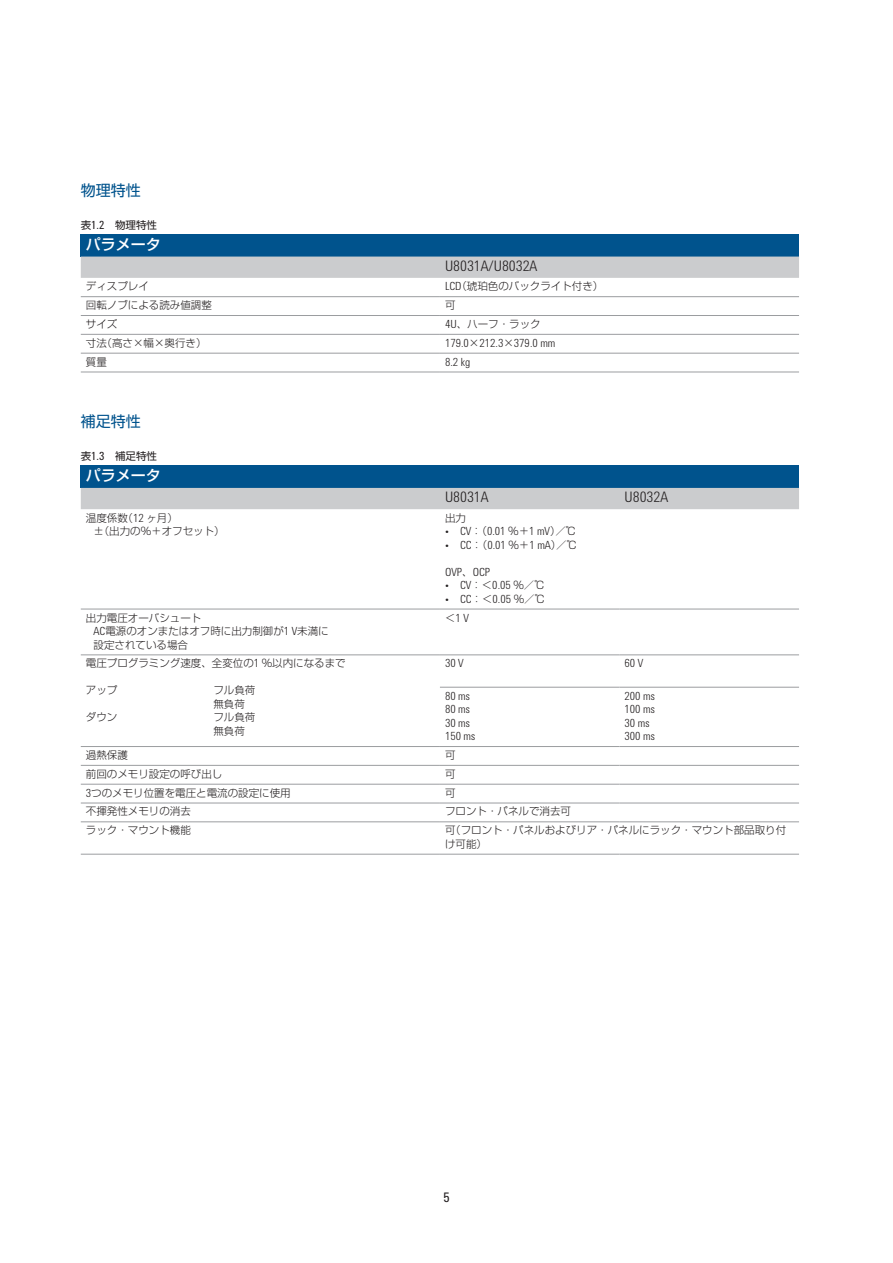
<style>
.page{position:relative;width:893px;height:1263px;background:#fff}
.page>*{position:absolute;margin:0;border:0;box-sizing:border-box;transform-origin:0 0}
.t1{font:500 15px "Shin Go Pro";color:#fff}
.t2{font:15px "Shin Go Pro";color:#00538d}
.t3{font:300 14.85px "Agilent Cond";color:#231f20}
.t4{font:13.5px "Agilent Cond";color:#231f20}
.t5{font:300 11.55px/13.5px "Agilent Cond";color:#231f20}
.t6{font:300 10.5px/13.5px "Shin Go Pro";color:#231f20}
.t7{font:10.5px "Shin Go Pro";color:#231f20}
.s1{font-family:"Agilent Cond";font-size:11.55px}
.s2{font-family:"Shin Go Pro";font-size:10.5px}
</style>
<div class="page">
<div style="left:81px;top:234px;width:718px;height:23px;background:#00538d"></div>
<div style="left:81px;top:257px;width:718px;height:21px;background:#cbccce"></div>
<hr style="left:81px;top:296px;width:359px;height:1px;background:#9b9da0">
<hr style="left:440px;top:296px;width:359px;height:1px;background:#9b9da0">
<hr style="left:81px;top:315px;width:359px;height:1px;background:#9b9da0">
<hr style="left:440px;top:315px;width:359px;height:1px;background:#9b9da0">
<hr style="left:81px;top:334px;width:359px;height:1px;background:#9b9da0">
<hr style="left:440px;top:334px;width:359px;height:1px;background:#9b9da0">
<hr style="left:81px;top:353px;width:359px;height:1px;background:#9b9da0">
<hr style="left:440px;top:353px;width:359px;height:1px;background:#9b9da0">
<hr style="left:81px;top:372px;width:359px;height:1px;background:#9b9da0">
<hr style="left:440px;top:372px;width:359px;height:1px;background:#9b9da0">
<div style="left:81px;top:465px;width:718px;height:23px;background:#00538d"></div>
<div style="left:81px;top:488px;width:718px;height:21px;background:#cbccce"></div>
<hr style="left:81px;top:609px;width:359px;height:1px;background:#9b9da0">
<hr style="left:440px;top:609px;width:179px;height:1px;background:#9b9da0">
<hr style="left:619px;top:609px;width:180px;height:1px;background:#9b9da0">
<hr style="left:81px;top:654px;width:359px;height:1px;background:#9b9da0">
<hr style="left:440px;top:654px;width:179px;height:1px;background:#9b9da0">
<hr style="left:619px;top:654px;width:180px;height:1px;background:#9b9da0">
<hr style="left:440px;top:687px;width:179px;height:1px;background:#9b9da0">
<hr style="left:619px;top:687px;width:180px;height:1px;background:#9b9da0">
<hr style="left:81px;top:746px;width:359px;height:1px;background:#9b9da0">
<hr style="left:440px;top:746px;width:179px;height:1px;background:#9b9da0">
<hr style="left:619px;top:746px;width:180px;height:1px;background:#9b9da0">
<hr style="left:81px;top:765px;width:359px;height:1px;background:#9b9da0">
<hr style="left:440px;top:765px;width:179px;height:1px;background:#9b9da0">
<hr style="left:619px;top:765px;width:180px;height:1px;background:#9b9da0">
<hr style="left:81px;top:784px;width:359px;height:1px;background:#9b9da0">
<hr style="left:440px;top:784px;width:179px;height:1px;background:#9b9da0">
<hr style="left:619px;top:784px;width:180px;height:1px;background:#9b9da0">
<hr style="left:81px;top:803px;width:359px;height:1px;background:#9b9da0">
<hr style="left:440px;top:803px;width:179px;height:1px;background:#9b9da0">
<hr style="left:619px;top:803px;width:180px;height:1px;background:#9b9da0">
<hr style="left:81px;top:821px;width:359px;height:1px;background:#9b9da0">
<hr style="left:440px;top:821px;width:179px;height:1px;background:#9b9da0">
<hr style="left:619px;top:821px;width:180px;height:1px;background:#9b9da0">
<hr style="left:81px;top:854px;width:359px;height:1px;background:#9b9da0">
<hr style="left:440px;top:854px;width:179px;height:1px;background:#9b9da0">
<hr style="left:619px;top:854px;width:180px;height:1px;background:#9b9da0">
<h1 class="t2" style="left:81px;top:178px;width:61px">物理特性</h1>
<p class="t7" style="left:81px;top:216px;width:78px">表<span class="s1">1.2</span> 物理特性</p>
<h1 class="t1" style="left:86px;top:232px;width:76px">パラメータ</h1>
<h2 class="t3" style="left:445px;top:258px;width:94px">U8031A/U8032A</h2>
<p class="t6" style="left:86px;top:278px;width:64px">ディスプレイ</p>
<p class="t6" style="left:445px;top:278px;width:160px"><span class="s1">LCD</span>（琥珀色のバックライト付き）</p>
<p class="t6" style="left:86px;top:297px;width:127px">回転ノブによる読み値調整</p>
<p class="t6" style="left:445px;top:297px;width:12px">可</p>
<p class="t6" style="left:86px;top:316px;width:33px">サイズ</p>
<p class="t6" style="left:445px;top:316px;width:97px"><span class="s1">4U</span>、ハーフ・ラック</p>
<p class="t6" style="left:86px;top:335px;width:122px">寸法（高さ×幅×奥行き）</p>
<p class="t5" style="left:445px;top:336px;width:112px">179.0<span class="s2">×</span>212.3<span class="s2">×</span>379.0 mm</p>
<p class="t6" style="left:86px;top:354px;width:22px">質量</p>
<p class="t5" style="left:445px;top:355px;width:27px">8.2 kg</p>
<h1 class="t2" style="left:81px;top:409px;width:61px">補足特性</h1>
<p class="t7" style="left:81px;top:447px;width:78px">表<span class="s1">1.3</span> 補足特性</p>
<h1 class="t1" style="left:86px;top:463px;width:76px">パラメータ</h1>
<h2 class="t3" style="left:445px;top:489px;width:45px">U8031A</h2>
<h2 class="t3" style="left:625px;top:489px;width:45px">U8032A</h2>
<p class="t6" style="left:94px;top:510px;width:133px;text-indent:-8px">温度係数（<span class="s1">12</span> ヶ月）<br>±（出力の％＋オフセット）</p>
<p class="t6" style="left:445px;top:510px;width:22px">出力</p>
<p class="t5" style="left:445px;top:524px;width:133px">• CV<span class="s2">：（</span>0.01 <span class="s2">％＋</span>1 mV<span class="s2">）／℃</span></p>
<p class="t5" style="left:445px;top:538px;width:134px">• CC<span class="s2">：（</span>0.01 <span class="s2">％＋</span>1 mA<span class="s2">）／℃</span></p>
<p class="t5" style="left:445px;top:565px;width:47px">OVP<span class="s2">、</span>OCP</p>
<p class="t5" style="left:445px;top:578px;width:101px">• CV<span class="s2">：＜</span>0.05 <span class="s2">％／℃</span></p>
<p class="t5" style="left:445px;top:592px;width:102px">• CC<span class="s2">：＜</span>0.05 <span class="s2">％／℃</span></p>
<p class="t6" style="left:94px;top:609px;width:237px;text-indent:-8px">出力電圧オーバシュート<br><span class="s1">AC</span>電源のオンまたはオフ時に出力制御が<span class="s1">1 V</span>未満に設定されている場合</p>
<p class="t5" style="left:445px;top:611px;width:25px"><span class="s2">＜</span>1V</p>
<p class="t6" style="left:86px;top:655px;width:261px">電圧プログラミング速度、全変位の<span class="s1">1</span> ％以内になるまで</p>
<p class="t6" style="left:86px;top:682px;width:33px">アップ</p>
<p class="t6" style="left:213px;top:682px;width:43px">フル負荷無負荷</p>
<p class="t6" style="left:86px;top:709px;width:33px">ダウン</p>
<p class="t6" style="left:213px;top:709px;width:43px">フル負荷無負荷</p>
<p class="t5" style="left:445px;top:656px;width:20px">30V</p>
<p class="t5" style="left:625px;top:656px;width:20px">60 V</p>
<p class="t5" style="left:445px;top:689px;width:32px">80 ms<br>80 ms<br>30 ms<br>150 ms</p>
<p class="t5" style="left:625px;top:689px;width:32px">200 ms<br>100 ms<br>30 ms<br>300 ms</p>
<p class="t6" style="left:86px;top:747px;width:43px">過熱保護</p>
<p class="t6" style="left:445px;top:747px;width:12px">可</p>
<p class="t6" style="left:86px;top:766px;width:138px">前回のメモリ設定の呼び出し</p>
<p class="t6" style="left:445px;top:766px;width:12px">可</p>
<p class="t6" style="left:86px;top:785px;width:206px"><span class="s1">3</span>つのメモリ位置を電圧と電流の設定に使用</p>
<p class="t6" style="left:445px;top:785px;width:12px">可</p>
<p class="t6" style="left:86px;top:803px;width:106px">不揮発性メモリの消去</p>
<p class="t6" style="left:445px;top:803px;width:127px">フロント・パネルで消去可</p>
<p class="t6" style="left:86px;top:822px;width:106px">ラック・マウント機能</p>
<p class="t6" style="left:445px;top:822px;width:343px">可（フロント・パネルおよびリア・パネルにラック・マウント部品取り付け可能）</p>
<p class="t4" style="left:443px;top:1189px;width:8px">5</p>
</div>
